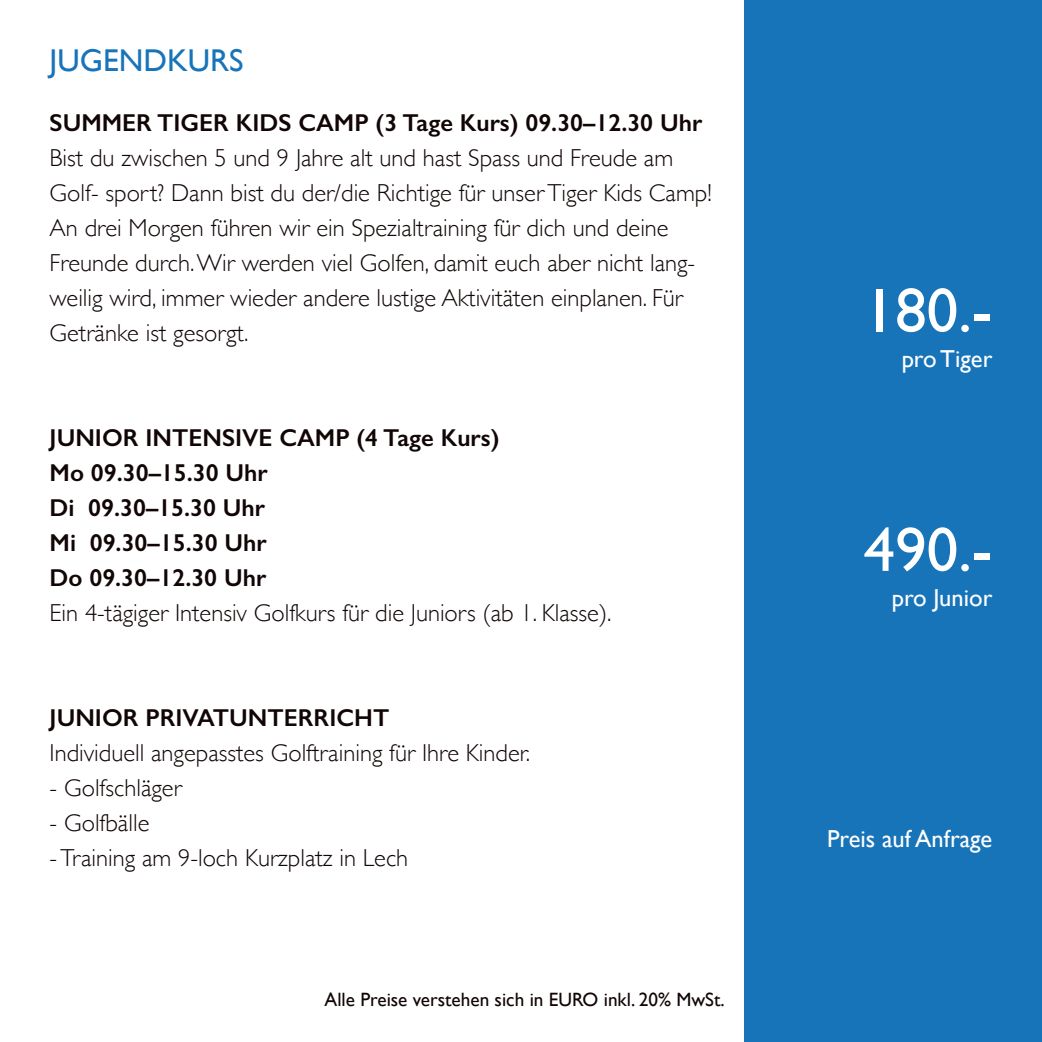
<style>
.page{position:relative;width:1042px;height:1042px;background:#fff}
.page>*{position:absolute;margin:0;border:0;box-sizing:border-box;transform-origin:0 0}
.t1{font:63px "Gill Sans";color:#fff}
.t2{font:31.5px "Gill Sans";color:#1774b9}
.t3{font:300 24.5px/35px "Gill Sans";color:#110505}
.t4{font:600 24.5px/35px "Gill Sans";color:#110505}
.t5{font:24.5px "Gill Sans";color:#fff}
.t6{font:19.25px "Gill Sans";color:#110505}
</style>
<div class="page">
<div style="left:744px;top:0;width:298px;height:1042px;background:#1774b9"></div>
<p class="t2" style="left:50px;top:42px;width:195px">JUGENDKURS</p>
<p class="t4" style="left:50px;top:105px;width:654px">SUMMER TIGER KIDS CAMP (3 Tage Kurs) 09.30–12.30 Uhr</p>
<p class="t3" style="left:50px;top:139px;width:663px">Bist du zwischen 5 und 9 Jahre alt und hast Spass und Freude am Golf- sport? Dann bist du der/die Richtige für unser Tiger Kids Camp!<br>An drei Morgen führen wir ein Spezialtraining für dich und deine Freunde durch. Wir werden viel Golfen, damit euch aber nicht lang&shy;weilig wird, immer wieder andere lustige Aktivitäten einplanen. Für Getränke ist gesorgt.</p>
<p class="t4" style="left:50px;top:420px;width:451px">JUNIOR INTENSIVE CAMP (4 Tage Kurs)<br>Mo 09.30–15.30 Uhr<br>Di 09.30–15.30 Uhr<br>Mi 09.30–15.30 Uhr<br>Do 09.30–12.30 Uhr</p>
<p class="t3" style="left:50px;top:594px;width:563px">Ein 4-tägiger Intensiv Golfkurs für die Juniors (ab 1. Klasse).</p>
<p class="t4" style="left:50px;top:700px;width:341px">JUNIOR PRIVATUNTERRICHT</p>
<p class="t3" style="left:50px;top:734px;width:482px">Individuell angepasstes Golftraining für Ihre Kinder.</p>
<p class="t3" style="left:50px;top:769px;width:134px">- Golfschläger</p>
<p class="t3" style="left:50px;top:804px;width:101px">- Golfbälle</p>
<p class="t3" style="left:50px;top:839px;width:360px">- Training am 9-loch Kurzplatz in Lech</p>
<p class="t6" style="left:324px;top:988px;width:402px">Alle Preise verstehen sich in EURO inkl. 20% MwSt.</p>
<h1 class="t1" style="left:863px;top:273px;width:130px">180.-</h1>
<p class="t5" style="left:901px;top:344px;width:92px">pro Tiger</p>
<h1 class="t1" style="left:863px;top:512px;width:130px">490.-</h1>
<p class="t5" style="left:892px;top:583px;width:102px">pro Junior</p>
<p class="t5" style="left:827px;top:824px;width:167px">Preis auf Anfrage</p>
</div>
